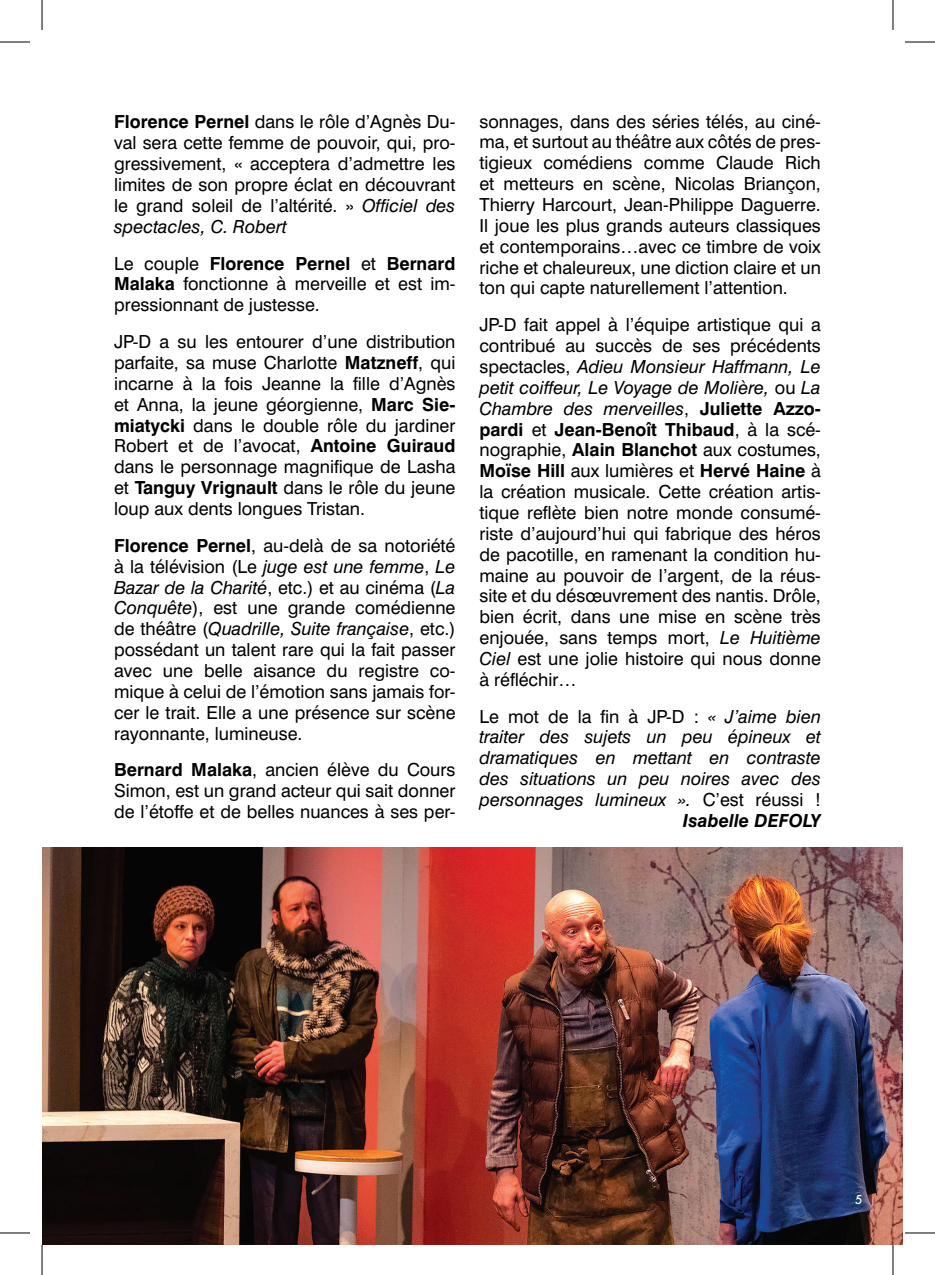
<style>
.page{position:relative;width:935px;height:1275px;background:#fff}
.page>*{position:absolute;margin:0;border:0;box-sizing:border-box;transform-origin:0 0}
.t1{font:18px/20.8px "Swiss 721 BT";color:#000001;text-align:justify}
.t2{font:italic 18px/20.8px "Swiss 721 BT";color:#000001;text-align:right}
.t3{font:500 12px "Futura";color:#fff}
.s1{font-weight:700}
.s2{font-style:italic}
.s3{font-style:normal}
</style>
<div class="page">
<img style="left:42px;top:847px;width:860px;height:397px">
<hr style="left:0;top:42px;width:30px;height:1px;background:#000">
<hr style="left:904px;top:42px;width:30px;height:1px;background:#000">
<hr style="left:0;top:1232px;width:30px;height:1px;background:#000">
<hr style="left:904px;top:1232px;width:30px;height:1px;background:#000">
<hr style="left:42px;top:0;width:1px;height:30px;background:#000">
<hr style="left:42px;top:1245px;width:1px;height:30px;background:#000">
<hr style="left:892px;top:0;width:1px;height:30px;background:#000">
<hr style="left:892px;top:1245px;width:1px;height:30px;background:#000">
<p class="t1" style="left:114px;top:112px;width:343px"><span class="s1">Florence Pernel</span> dans le rôle d’Agnès Du&shy;val sera cette femme de pouvoir, qui, pro&shy;gressivement, « acceptera d’admettre les limites de son propre éclat en découvrant le grand soleil de l’altérité. » <span class="s2">Officiel des spectacles, C. Robert</span></p>
<p class="t1" style="left:114px;top:253px;width:343px">Le couple <span class="s1">Florence Pernel</span> et <span class="s1">Bernard Malaka</span> fonctionne à merveille et est im&shy;pressionnant de justesse.</p>
<p class="t1" style="left:114px;top:331px;width:343px">JP-D a su les entourer d’une distribution parfaite, sa muse Charlotte <span class="s1">Matzneff</span>, qui incarne à la fois Jeanne la fille d’Agnès et Anna, la jeune géorgienne, <span class="s1">Marc Sie&shy;miatycki</span> dans le double rôle du jardiner Robert et de l’avocat, <span class="s1">Antoine Guiraud </span>dans le personnage magnifique de Lasha et <span class="s1">Tanguy Vrignault</span> dans le rôle du jeune loup aux dents longues Tristan.</p>
<p class="t1" style="left:114px;top:535px;width:343px"><span class="s1">Florence Pernel</span>, au-delà de sa notoriété à la télévision (Le <span class="s2">juge est une femme</span>, <span class="s2">Le Bazar de la Charité</span>, etc.) et au cinéma (<span class="s2">La Conquête</span>), est une grande comédienne de théâtre (<span class="s2">Quadrille, Suite française</span>, etc.) possédant un talent rare qui la fait passer avec une belle aisance du registre co&shy;mique à celui de l’émotion sans jamais for&shy;cer le trait. Elle a une présence sur scène rayonnante, lumineuse.</p>
<p class="t1" style="left:114px;top:759px;width:343px"><span class="s1">Bernard Malaka</span>, ancien élève du Cours Simon, est un grand acteur qui sait donner de l’étoffe et de belles nuances à ses per-</p>
<p class="t1" style="left:479px;top:111px;width:343px">sonnages, dans des séries télés, au ciné&shy;ma, et surtout au théâtre aux côtés de pres&shy;tigieux comédiens comme Claude Rich et metteurs en scène, Nicolas Briançon, Thierry Harcourt, Jean-Philippe Daguerre.<br>Il joue les plus grands auteurs classiques et contemporains…avec ce timbre de voix riche et chaleureux, une diction claire et un ton qui capte naturellement l’attention.</p>
<p class="t1" style="left:479px;top:314px;width:343px">JP-D fait appel à l’équipe artistique qui a contribué au succès de ses précédents spectacles, <span class="s2">Adieu Monsieur Haffmann, Le petit coiffeur, Le Voyage de Molière,</span> ou <span class="s2">La Chambre des merveilles</span>, <span class="s1">Juliette Azzo&shy;pardi</span> et <span class="s1">Jean-Benoît Thibaud</span>, à la scé&shy;nographie, <span class="s1">Alain Blanchot</span> aux costumes, <span class="s1">Moïse Hill</span> aux lumières et <span class="s1">Hervé Haine</span> à la création musicale. Cette création artis&shy;tique reflète bien notre monde consumé&shy;riste d’aujourd’hui qui fabrique des héros de pacotille, en ramenant la condition hu&shy;maine au pouvoir de l’argent, de la réus&shy;site et du désœuvrement des nantis. Drôle, bien écrit, dans une mise en scène très enjouée, sans temps mort, <span class="s2">Le Huitième Ciel</span> est une jolie histoire qui nous donne à réfléchir…</p>
<p class="t2" style="left:479px;top:705px;width:343px"><span class="s3">Le mot de la fin à JP-D :</span> « J’aime bien traiter des sujets un peu épineux et dramatiques en mettant en contraste des situations un peu noires avec des personnages lumineux ». <span class="s3">C’est réussi !<br></span><span class="s1">Isabelle DEFOLY</span></p>
<p class="t3" style="left:855px;top:1191px;width:9px">5</p>
</div>
